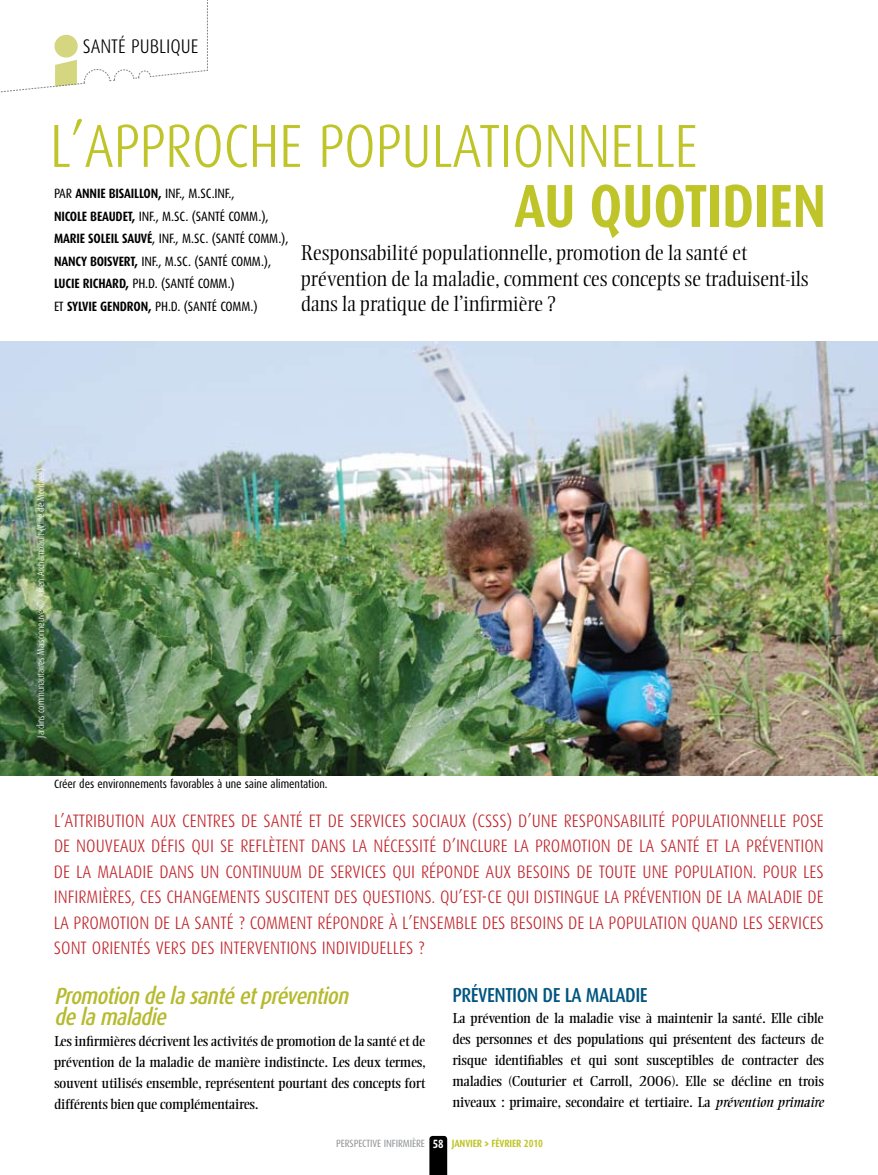
<style>
.page{position:relative;width:878px;height:1175px;background:#fff}
.page>*{position:absolute;margin:0;border:0;box-sizing:border-box;transform-origin:0 0}
.t1{font:300 60.9px "Dax Condensed";letter-spacing:-.01em;color:#bfc529}
.t2{font:700 60.9px "Dax Condensed";color:#bfc529}
.t3{font:italic 500 23.25px/21px "Dax Condensed";color:#b6ba2d}
.t4{font:300 21px/25.5px "Ellington";color:#000}
.t5{font:500 20.25px "Dax Condensed";letter-spacing:-.025em;color:#005580}
.t6{font:300 19.65px "Dax Condensed";color:#000}
.t7{font:300 18px/25.5px "Dax Condensed";color:#c1272d}
.t8{font:14.25px/21px "Ellington";letter-spacing:-.015em;color:#000;text-align:justify}
.t9{font:13.5px/22.5px "Dax Condensed";letter-spacing:-.01em;color:#000}
.t10{font:700 13.5px "Dax Condensed";letter-spacing:-.01em;color:#000}
.t11{font:12px "Dax Condensed";letter-spacing:-.005em;color:#000}
.t12{font:700 12px "Dax Condensed";color:#fff}
.t13{font:10.5px "Dax Condensed";letter-spacing:-.01em;color:#939598}
.t14{font:700 10.5px "Dax Condensed";letter-spacing:-.01em;color:#bfc529}
.t15{font:300 9.75px "Dax Condensed";letter-spacing:-.01em;color:#fff}
.s1{font-weight:700}
.s2{font-weight:400}
.s3{font-style:italic}
.s4{font-family:"Unit"}
</style>
<div class="page">
<svg style="left:429px;top:1135px;width:18px;height:39px"></svg>
<img style="left:0;top:341px;width:878px;height:434px">
<svg style="left:0;top:0;width:208px;height:93px"></svg>
<p class="t6" style="left:83px;top:35px;width:115px">SANTÉ PUBLIQUE</p>
<h1 class="t1" style="left:50px;top:113px;width:477px">L’APPROCHE POPULATIONNE</h1>
<h1 class="t1" style="left:633px;top:113px;width:59px">LLE</h1>
<h1 class="t2" style="left:514px;top:172px;width:263px">AU QUOTIDIEN</h1>
<p class="t9" style="left:54px;top:182px;width:182px">PAR <span class="s1">ANNIE BISAILLON,</span> IN F., M.SC.IN F.,<br><span class="s1">NICOLE BEAUDET,</span> IN F., M.SC. (SANTÉ</p>
<p class="t9" style="left:228px;top:205px;width:42px">COMM.),</p>
<p class="t9" style="left:54px;top:227px;width:169px"><span class="s1">MARIE SOLEIL SAUVÉ</span>, IN F., M.SC . (SANTÉ</p>
<p class="t9" style="left:248px;top:227px;width:42px">COMM.),</p>
<p class="t9" style="left:54px;top:250px;width:151px"><span class="s1">NANCY BOISVERT,</span> IN F., M.SC . (SANTÉ</p>
<p class="t9" style="left:231px;top:250px;width:42px">COMM.),</p>
<p class="t10" style="left:54px;top:276px;width:118px">LUCIE RICHARD, <span class="s2">PH.D. (SANTÉ</span></p>
<p class="t9" style="left:198px;top:272px;width:39px">COMM.)</p>
<p class="t10" style="left:54px;top:298px;width:141px"><span class="s2">ET</span> SYLVIE GENDRON, <span class="s2">PH.D. (SANTÉ</span></p>
<p class="t9" style="left:220px;top:295px;width:39px">COMM.)</p>
<p class="t4" style="left:301px;top:241px;width:509px">Responsabilité populationnelle, promotion de la santé et prévention de la maladie, comment ces concepts se traduisent-ils dans la pratique de l’infirmière ?</p>
<p class="t15" style="left:36px;top:737px;width:271px;rotate:-90deg">JARDINS COMMUNAUTAIRES MAISONNEUVE © JULIEN ARCHAMBAULT (VILLE DE MONTRÉAL)</p>
<p class="t11" style="left:54px;top:777px;width:275px">CRÉER DES ENVIRONNEMENTS FAVORABLES À UNE SAINE ALIMENTATION.</p>
<p class="t7" style="left:54px;top:807px;width:106px">L’ATTRIBUTION AUX</p>
<p class="t7" style="left:182px;top:807px;width:268px">CENTRES DE SANTÉ ET DE SERVICES SOCIAUX</p>
<p class="t7" style="left:472px;top:807px;width:225px">(CSSS) D’UNE RESPONSABILITÉ POPULAT</p>
<p class="t7" style="left:726px;top:807px;width:99px">IONNELLE POSE</p>
<p class="t7" style="left:54px;top:833px;width:75px">DE NOUVEAUX</p>
<p class="t7" style="left:151px;top:833px;width:327px">DÉFIS QU I SE REFLÈTENT DANS LA NÉCESSITÉ D’INCLUR</p>
<p class="t7" style="left:500px;top:833px;width:324px">E LA PROMOTION DE LA SANTÉ ET LA PRÉVENTION</p>
<p class="t7" style="left:54px;top:858px;width:54px">DE LA MALAD</p>
<p class="t7" style="left:143px;top:858px;width:140px">IE DANS UN CONTINUUM</p>
<p class="t7" style="left:308px;top:858px;width:187px">DE SERVICES QUI RÉPONDE AUX</p>
<p class="t7" style="left:517px;top:858px;width:183px">BESOINS DE TOUTE UNE POPULAT</p>
<p class="t7" style="left:54px;top:858px;width:771px;text-indent:675px">ION. POUR LES<br>INFIRMIÈRES, CES CHANGEMENTS SUSCITENT DES QU ESTIONS. QU’EST-CE QU I DISTINGU E LA PRÉVENTION DE LA MALAD</p>
<p class="t7" style="left:792px;top:884px;width:33px">IE DE</p>
<p class="t7" style="left:54px;top:909px;width:580px">LA PROMOTION DE LA SANTÉ ? COMMENT RÉPONDRE À L’ENSEMBLE DES BESOINS DE LA POPULAT</p>
<p class="t7" style="left:663px;top:909px;width:162px">ION QUAND LES SERVICES</p>
<p class="t7" style="left:54px;top:935px;width:372px">SONT ORIENTÉS VERS DES INTERVENTIONS INDIVIDU ELLES ?</p>
<p class="t3" style="left:54px;top:985px;width:301px">Promotiondelasantéetprévention delamaladie</p>
<p class="t8" style="left:54px;top:1030px;width:373px">Les infirmières décrivent les activités de promotion de la santé et de prévention de la maladie de manière indistincte. Les deux termes, souvent utilisés ensemble, représentent pourtant des concepts fort différents bien que complémentaires.</p>
<p class="t5" style="left:452px;top:983px;width:195px">PRÉVENTION DE LA MALADIE</p>
<p class="t8" style="left:452px;top:1007px;width:373px">La prévention de la maladie vise à maintenir la santé. Elle cible des personnes et des populations qui présentent des facteurs de risque identifiables et qui sont susceptibles de contracter des maladies (Couturier et Carroll, 2006). Elle se décline en trois niveaux : primaire, secondaire et tertiaire. La <span class="s3">prévention primaire</span></p>
<p class="t13" style="left:336px;top:1137px;width:90px">PERSPECTIVE IN FIRMIÈRE</p>
<p class="t14" style="left:451px;top:1137px;width:93px">JANVIER <span class="s4">&gt;</span> FÉVRIER 2010</p>
<p class="t12" style="left:433px;top:1137px;width:12px">58</p>
</div>
